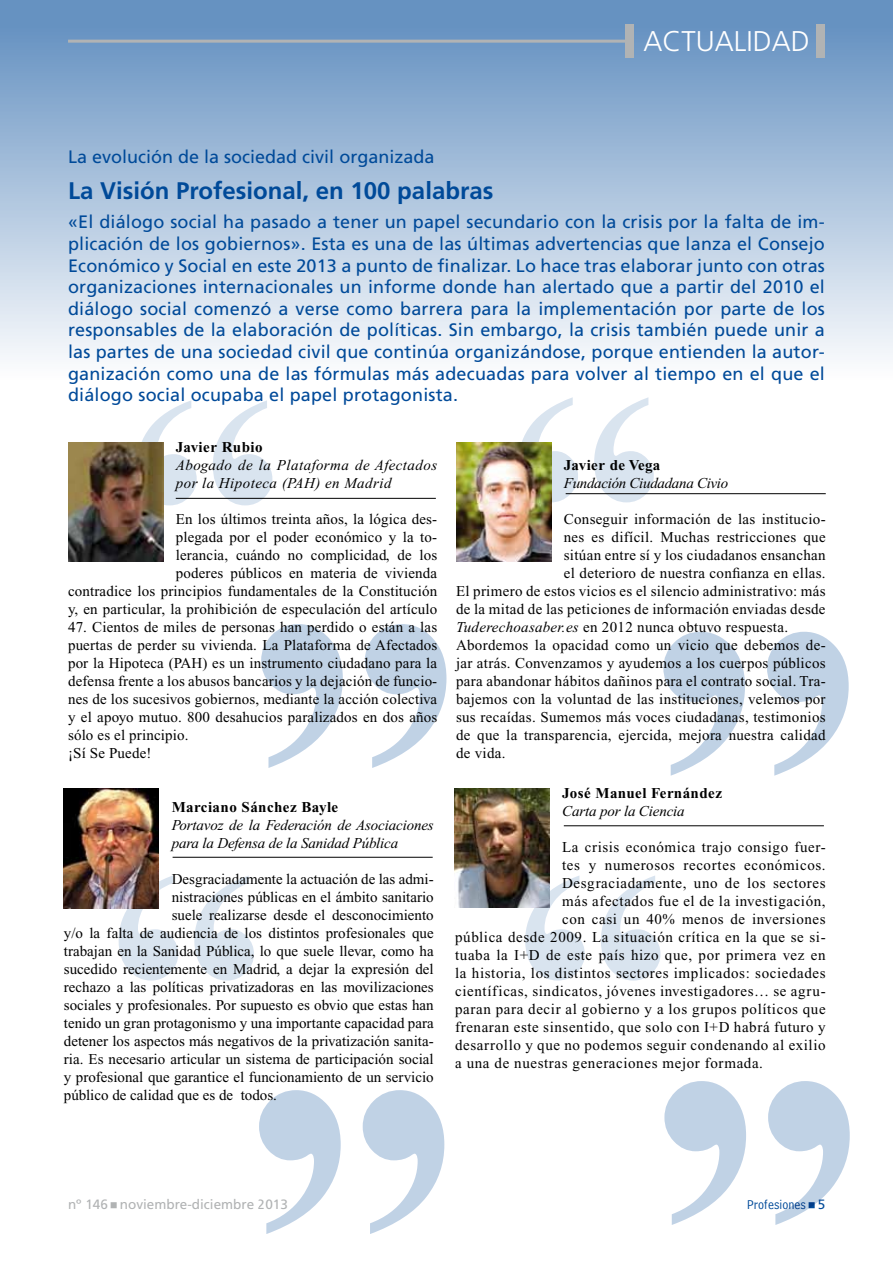
<style>
.page{position:relative;width:893px;height:1263px;background:#fff}
.page>*{position:absolute;margin:0;border:0;box-sizing:border-box;transform-origin:0 0}
.t1{font:300 28.5px "Frutiger";color:#fff}
.t2{font:700 24px "Frutiger";color:#004a99}
.t3{font:18px/21.6px "Frutiger";letter-spacing:.01em;color:#004a99;text-align:justify}
.t4{font:15px/18px "Times New Roman";letter-spacing:.01em;color:#000;text-align:right}
.t5{font:15px "Times New Roman";letter-spacing:.04em;color:#000}
.t6{font:italic 15px/18px "Times New Roman";letter-spacing:-.01em;color:#000}
.t7{font:700 15px "Times New Roman";letter-spacing:.03em;color:#000}
.t8{font:italic 15px/18px "Times New Roman";letter-spacing:.03em;color:#000}
.t9{font:13.5px "Frutiger";color:#b1b3b4}
.t10{font:13.5px "Bell Centennial Std Address";color:#004a99}
.t11{font:13.5px "Frutiger";color:#004a99}
.s1{font-style:italic}
</style>
<div class="page">
<div style="left:0;top:0;width:893px;height:443px;background:linear-gradient(to bottom,#5f8dbf,#fff)"></div>
<div style="left:817px;top:24px;width:8px;height:34px;background:#b1b3b4"></div>
<div style="left:625px;top:24px;width:8px;height:34px;background:#b1b3b4"></div>
<hr style="left:68px;top:40px;width:565px;height:3px;background:#b1b3b4">
<svg style="left:137px;top:400px;width:135px;height:105px"></svg>
<svg style="left:119px;top:875px;width:135px;height:105px"></svg>
<svg style="left:525px;top:875px;width:135px;height:105px"></svg>
<svg style="left:518px;top:397px;width:136px;height:105px"></svg>
<svg style="left:261px;top:624px;width:185px;height:144px"></svg>
<svg style="left:663px;top:632px;width:186px;height:144px"></svg>
<svg style="left:259px;top:1090px;width:185px;height:144px"></svg>
<hr style="left:176px;top:498px;width:260px;height:1px;background:#000">
<hr style="left:564px;top:825px;width:260px;height:1px;background:#000">
<img style="left:68px;top:442px;width:95px;height:120px">
<hr style="left:566px;top:493px;width:260px;height:1px;background:#000">
<img style="left:456px;top:443px;width:95px;height:119px">
<hr style="left:173px;top:857px;width:260px;height:1px;background:#000">
<img style="left:64px;top:789px;width:95px;height:119px">
<img style="left:454px;top:788px;width:95px;height:120px">
<svg style="left:664px;top:1081px;width:186px;height:144px"></svg>
<p class="t3" style="left:68px;top:146px;width:368px">La evolución de la sociedad civil organizada</p>
<h1 class="t1" style="left:644px;top:25px;width:168px">ACTUALIDAD</h1>
<h2 class="t2" style="left:68px;top:177px;width:427px">La Visión Profesional, en 100 palabras</h2>
<p class="t3" style="left:68px;top:211px;width:758px">«El diálogo social ha pasado a tener un papel secundario con la crisis por la falta de im&shy;plicación de los gobiernos». Esta es una de las últimas advertencias que lanza el Consejo Económico y Social en este 2013 a punto de finalizar. Lo hace tras elaborar junto con otras organizaciones internacionales un informe donde han alertado que a partir del 2010 el diálogo social comenzó a verse como barrera para la implementación por parte de los responsables de la elaboración de políticas. Sin embargo, la crisis también puede unir a las partes de una sociedad civil que continúa organizándose, porque entienden la autor&shy;ganización como una de las fórmulas más adecuadas para volver al tiempo en el que el diálogo social ocupaba el papel protagonista.</p>
<p class="t7" style="left:176px;top:438px;width:88px">Javier Rubio</p>
<p class="t8" style="left:176px;top:456px;width:263px">Abogado de la Plataforma de Afectados por la Hipoteca (PAH) en Madrid</p>
<p class="t4" style="left:68px;top:510px;width:371px">En los últimos treinta años, la lógica des-<br>plegada por el poder económico y la to-<br>lerancia, cuándo no complicidad, de los<br>poderes públicos en materia de vivienda<br>contradice los principios fundamentales de la Constitución y, en particular, la prohibición de especulación del artículo</p>
<p class="t4" style="left:68px;top:618px;width:371px;text-align:left">47. Cientos de miles de personas han perdido o están a las puertas de perder su vivienda. La Plataforma de Afectados por la Hipoteca (PAH) es un instrumento ciudadano para la defensa frente a los abusos bancarios y la dejación de funcio&shy;nes de los sucesivos gobiernos, mediante la acción colectiva y el apoyo mutuo. 800 desahucios paralizados en dos años sólo es el principio.<br>¡Sí Se Puede!</p>
<p class="t7" style="left:172px;top:798px;width:168px">Marciano Sánchez Bayle</p>
<p class="t6" style="left:172px;top:816px;width:264px">Portavoz de la Federación de Asociaciones para la Defensa de la Sanidad Pública</p>
<p class="t4" style="left:172px;top:870px;width:264px">Desgraciadamente la actuación de las admi-</p>
<p class="t4" style="left:172px;top:888px;width:264px">nistraciones públicas en el ámbito sanitario</p>
<p class="t4" style="left:172px;top:906px;width:263px">suele realizarse desde el desconocimiento</p>
<p class="t4" style="left:64px;top:924px;width:371px">y/o la falta de audiencia de los distintos profesionales que</p>
<p class="t4" style="left:64px;top:942px;width:371px">trabajan en la Sanidad Pública, lo que suele llevar, como ha</p>
<p class="t4" style="left:64px;top:960px;width:371px">sucedido recientemente en Madrid, a dejar la expresión del</p>
<p class="t4" style="left:64px;top:978px;width:371px">rechazo a las políticas privatizadoras en las movilizaciones</p>
<p class="t4" style="left:64px;top:996px;width:371px">sociales y profesionales. Por supuesto es obvio que estas han</p>
<p class="t4" style="left:64px;top:1014px;width:371px">tenido un gran protagonismo y una importante capacidad para</p>
<p class="t4" style="left:64px;top:1032px;width:371px">detener los aspectos más negativos de la privatización sanita-</p>
<p class="t4" style="left:64px;top:1050px;width:371px">ria. Es necesario articular un sistema de participación social</p>
<p class="t4" style="left:64px;top:1068px;width:371px">y profesional que garantice el funcionamiento de un servicio</p>
<p class="t4" style="left:64px;top:1086px;width:214px">público de calidad que es de todos.</p>
<p class="t7" style="left:564px;top:456px;width:98px">Javier de Vega</p>
<p class="t6" style="left:564px;top:474px;width:166px">Fundación Ciudadana Civio</p>
<p class="t4" style="left:564px;top:510px;width:263px">Conseguir información de las institucio-</p>
<p class="t4" style="left:564px;top:528px;width:263px">nes es difícil. Muchas restricciones que</p>
<p class="t4" style="left:564px;top:546px;width:263px">sitúan entre sí y los ciudadanos ensanchan</p>
<p class="t4" style="left:564px;top:564px;width:263px">el deterioro de nuestra confianza en ellas.</p>
<p class="t4" style="left:456px;top:582px;width:371px">El primero de estos vicios es el silencio administrativo: más</p>
<p class="t4" style="left:456px;top:600px;width:371px">de la mitad de las peticiones de información enviadas desde</p>
<p class="t4" style="left:456px;top:618px;width:334px"><span class="s1">Tuderechoasaber.es</span> en 2012 nunca obtuvo respuesta.</p>
<p class="t4" style="left:456px;top:636px;width:371px">Abordemos la opacidad como un vicio que debemos de-</p>
<p class="t4" style="left:456px;top:654px;width:371px">jar atrás. Convenzamos y ayudemos a los cuerpos públicos</p>
<p class="t4" style="left:456px;top:672px;width:371px">para abandonar hábitos dañinos para el contrato social. Tra-</p>
<p class="t4" style="left:456px;top:690px;width:371px">bajemos con la voluntad de las instituciones, velemos por</p>
<p class="t4" style="left:456px;top:708px;width:371px">sus recaídas. Sumemos más voces ciudadanas, testimonios</p>
<p class="t4" style="left:456px;top:726px;width:371px">de que la transparencia, ejercida, mejora nuestra calidad</p>
<p class="t4" style="left:456px;top:744px;width:51px">de vida.</p>
<p class="t7" style="left:562px;top:785px;width:161px">José Manuel Fernández</p>
<p class="t6" style="left:562px;top:802px;width:124px">Carta por la Ciencia</p>
<p class="t5" style="left:562px;top:839px;width:265px">La crisis económica trajo consigo fuer-</p>
<p class="t5" style="left:562px;top:857px;width:265px">tes y numerosos recortes económicos.</p>
<p class="t5" style="left:562px;top:875px;width:265px">Desgraciadamente, uno de los sectores</p>
<p class="t5" style="left:562px;top:893px;width:265px">más afectados fue el de la investigación,</p>
<p class="t5" style="left:562px;top:911px;width:265px">con casi un 40% menos de inversiones</p>
<p class="t5" style="left:455px;top:929px;width:372px">pública desde 2009. La situación crítica en la que se si-</p>
<p class="t5" style="left:455px;top:947px;width:372px">tuaba la I+D de este país hizo que, por primera vez en</p>
<p class="t5" style="left:455px;top:965px;width:372px">la historia, los distintos sectores implicados: sociedades</p>
<p class="t5" style="left:455px;top:983px;width:372px">científicas, sindicatos, jóvenes investigadores… se agru-</p>
<p class="t5" style="left:455px;top:1001px;width:372px">paran para decir al gobierno y a los grupos políticos que</p>
<p class="t5" style="left:455px;top:1019px;width:372px">frenaran este sinsentido, que solo con I+D habrá futuro y</p>
<p class="t5" style="left:455px;top:1037px;width:372px">desarrollo y que no podemos seguir condenando al exilio</p>
<p class="t5" style="left:455px;top:1055px;width:309px">a una de nuestras generaciones mejor formada.</p>
<p class="t9" style="left:68px;top:1197px;width:41px">nº 146</p>
<p class="t9" style="left:120px;top:1197px;width:170px">noviembre-diciembre 2013</p>
<p class="t10" style="left:747px;top:1197px;width:60px">Profesiones</p>
<p class="t11" style="left:818px;top:1197px;width:9px">5</p>
</div>
